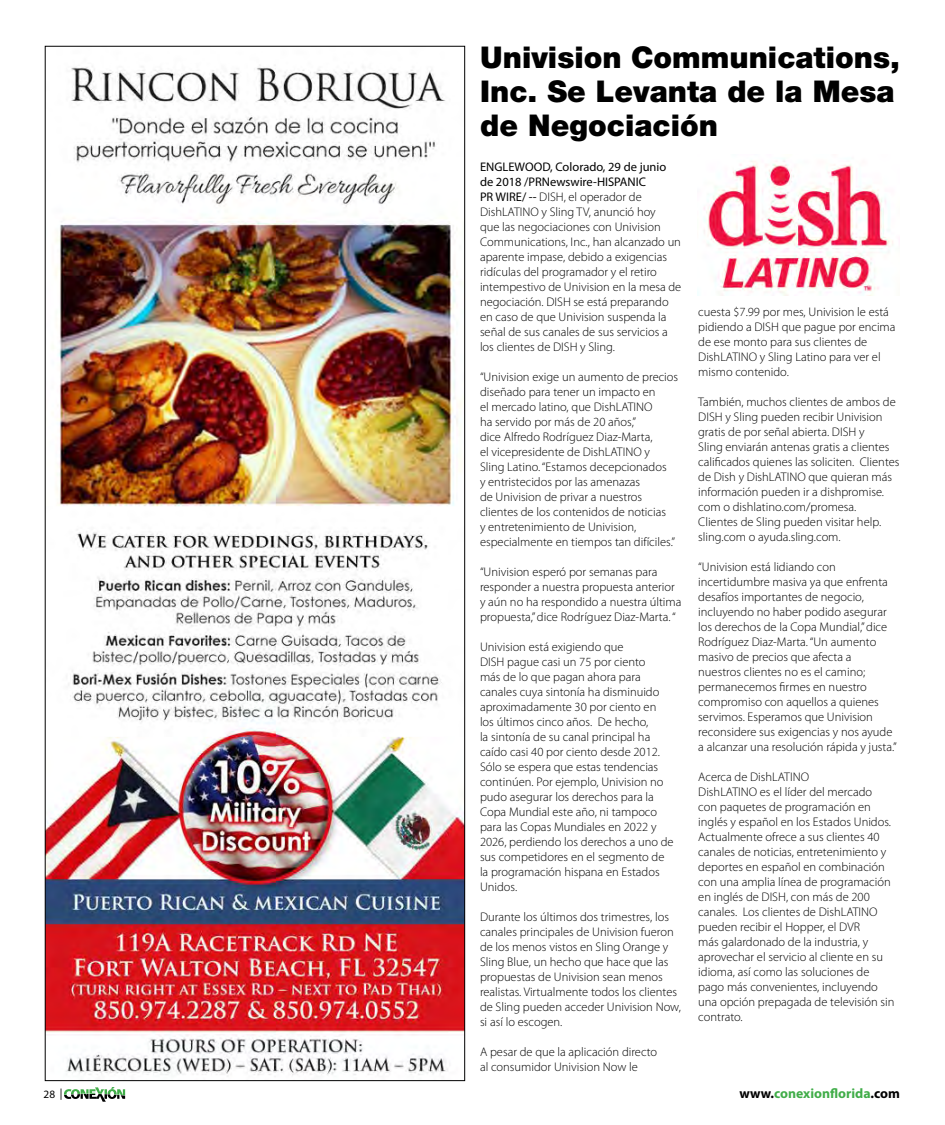
<style>
.page{position:relative;width:945px;height:1125px;background:#fff}
.page>*{position:absolute;margin:0;border:0;box-sizing:border-box;transform-origin:0 0}
.t1{font:900 30px/33.8px "Helvetica Neue";color:#000}
.t2{font:700 13.75px "Myriad Pro";color:#41ad49}
.t3{font:300 12.5px/15px "Myriad Pro";color:#000}
.t4{font:11.25px "Myriad Pro";color:#000}
.s1{font-weight:400}
.s2{color:#000}
</style>
<div class="page">
<svg style="left:64px;top:1087px;width:61px;height:15px"></svg>
<img style="left:47px;top:65px;width:416px;height:1011px">
<img style="left:698px;top:161px;width:202px;height:134px">
<h1 class="t1" style="left:480px;top:40px;width:421px">Univision Communications,<br>Inc. Se Levanta de la Mesa de Negociación</h1>
<p class="t3" style="left:480px;top:160px;width:203px"><span class="s1">ENGLEWOOD, Colorado, 29 de junio de 2018 /PRNewswire-HISPANIC<br>PR WIRE/ --</span> DISH, el operador de DishLATINO y Sling TV, anunció hoy<br>que las negociaciones con Univision Communications, Inc., han alcanzado un aparente impase, debido a exigencias ridículas del programador y el retiro intempestivo de Univision en la mesa de negociación. DISH se está preparando en caso de que Univision suspenda la señal de sus canales de sus servicios a los clientes de DISH y Sling.</p>
<p class="t3" style="left:480px;top:370px;width:200px">“Univision exige un aumento de precios diseñado para tener un impacto en<br>el mercado latino, que DishLATINO<br>ha servido por más de 20 años,”<br>dice Alfredo Rodríguez Diaz-Marta,<br>el vicepresidente de DishLATINO y<br>Sling Latino. “Estamos decepcionados<br>y entristecidos por las amenazas<br>de Univision de privar a nuestros clientes de los contenidos de noticias<br>y entretenimiento de Univision, especialmente en tiempos tan difíciles.”</p>
<p class="t3" style="left:480px;top:565px;width:203px">“Univision esperó por semanas para responder a nuestra propuesta anterior y aún no ha respondido a nuestra última propuesta,” dice Rodríguez Diaz-Marta. “</p>
<p class="t3" style="left:480px;top:640px;width:195px">Univision está exigiendo que<br>DISH pague casi un 75 por ciento<br>más de lo que pagan ahora para canales cuya sintonía ha disminuido aproximadamente 30 por ciento en<br>los últimos cinco años. De hecho,<br>la sintonía de su canal principal ha caído casi 40 por ciento desde 2012.<br>Sólo se espera que estas tendencias continúen. Por ejemplo, Univision no pudo asegurar los derechos para la<br>Copa Mundial este año, ni tampoco para las Copas Mundiales en 2022 y<br>2026, perdiendo los derechos a uno de sus competidores en el segmento de la programación hispana en Estados<br>Unidos.</p>
<p class="t3" style="left:480px;top:910px;width:203px">Durante los últimos dos trimestres, los canales principales de Univision fueron de los menos vistos en Sling Orange y Sling Blue, un hecho que hace que las propuestas de Univision sean menos realistas. Virtualmente todos los clientes de Sling pueden acceder Univision Now, si así lo escogen.</p>
<p class="t3" style="left:480px;top:1045px;width:179px">A pesar de que la aplicación directo al consumidor Univision Now le</p>
<p class="t3" style="left:698px;top:305px;width:199px">cuesta $7.99 por mes, Univision le está pidiendo a DISH que pague por encima de ese monto para sus clientes de<br>DishLATINO y Sling Latino para ver el mismo contenido.</p>
<p class="t3" style="left:698px;top:395px;width:203px">También, muchos clientes de ambos de DISH y Sling pueden recibir Univision gratis de por señal abierta. DISH y<br>Sling enviarán antenas gratis a clientes calificados quienes las soliciten. Clientes de Dish y DishLATINO que quieran más información pueden ir a dishpromise. com o dishlatino.com/promesa.<br>Clientes de Sling pueden visitar help. sling.com o ayuda.sling.com.</p>
<p class="t3" style="left:698px;top:560px;width:200px">“Univision está lidiando con incertidumbre masiva ya que enfrenta desafíos importantes de negocio, incluyendo no haber podido asegurar los derechos de la Copa Mundial,” dice Rodríguez Diaz-Marta. “Un aumento masivo de precios que afecta a nuestros clientes no es el camino; permanecemos firmes en nuestro compromiso con aquellos a quienes servimos. Esperamos que Univision reconsidere sus exigencias y nos ayude a alcanzar una resolución rápida y justa.”</p>
<p class="t3" style="left:698px;top:770px;width:198px">Acerca de DishLATINO<br>DishLATINO es el líder del mercado<br>con paquetes de programación en inglés y español en los Estados Unidos.<br>Actualmente ofrece a sus clientes 40 canales de noticias, entretenimiento y deportes en español en combinación con una amplia línea de programación en inglés de DISH, con más de 200 canales. Los clientes de DishLATINO pueden recibir el Hopper, el DVR<br>más galardonado de la industria, y aprovechar el servicio al cliente en su idioma, así como las soluciones de pago más convenientes, incluyendo una opción prepagada de televisión sin contrato.</p>
<p class="t4" style="left:44px;top:1087px;width:21px">28 |</p>
<p class="t2" style="left:739px;top:1084px;width:162px"><span class="s2">www.</span>conexionflorida<span class="s2">.com</span></p>
</div>
